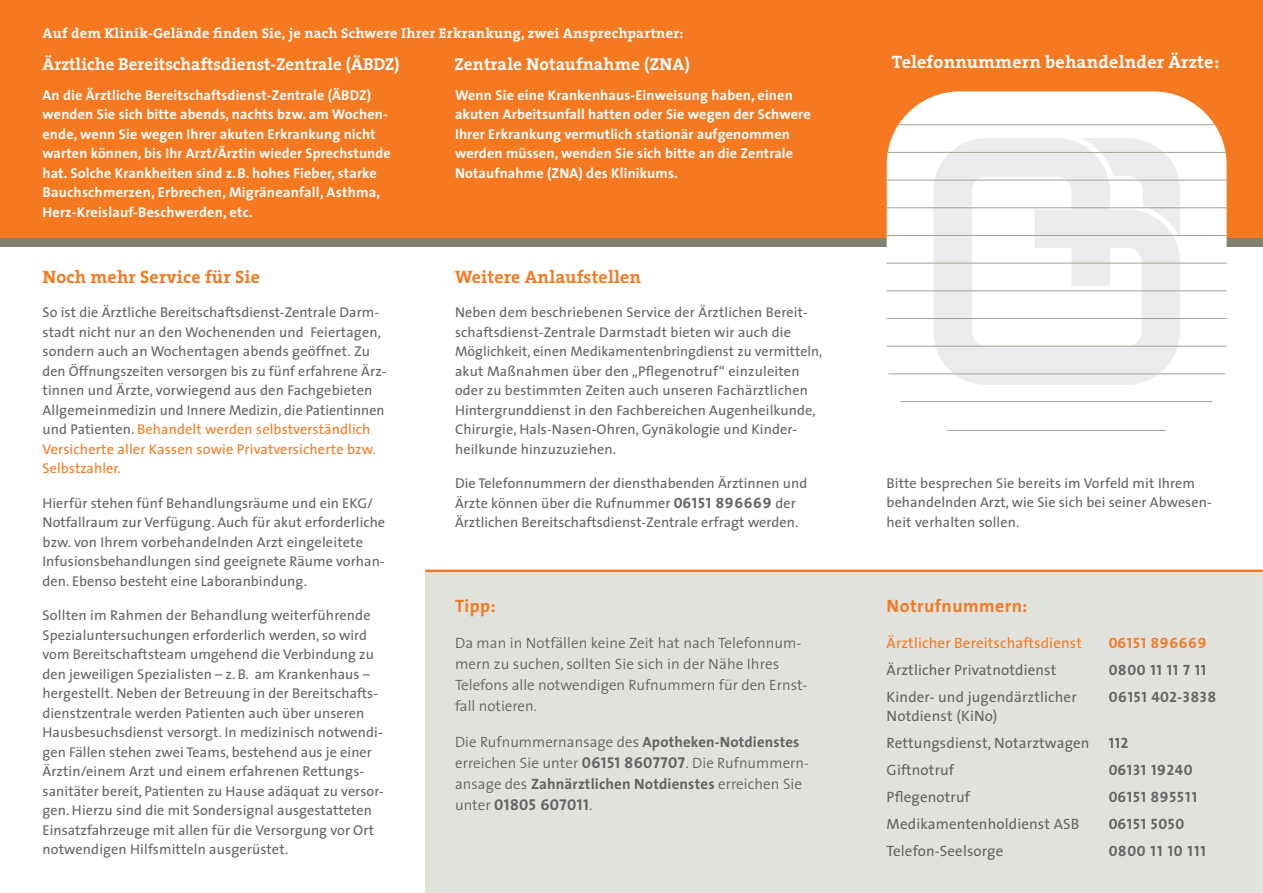
<style>
.page{position:relative;width:1263px;height:893px;background:#fff}
.page>*{position:absolute;margin:0;border:0;box-sizing:border-box;transform-origin:0 0}
.Haedline_2{font:700 18px "The Serif";letter-spacing:.01em;color:#f47921}
.Fließtext{font:700 18px "The Serif";letter-spacing:.01em;color:#fff}
.Fließtext-2{font:700 18px "The Sans";letter-spacing:.025em;color:#f47921}
.Fließtext-3{font:700 17.25px "The Serif";letter-spacing:.005em;color:#fff}
.Fließtext-4{font:15.75px "The Sans Bold Caps";letter-spacing:.025em;color:#636366}
.Fließtext-5{font:300 15px/21px "The Sans";letter-spacing:.005em;color:#636366}
.Fließtext-6{font:15px "The Sans";letter-spacing:.01em;color:#636366}
.Fließtext-7{font:15px "The Sans Bold Caps";letter-spacing:.05em;color:#636366}
.Fließtext-8{font:15px "The Sans";letter-spacing:.01em;color:#f47921}
.Fließtext-9{font:15px "The Sans Bold Caps";letter-spacing:.05em;color:#f47921}
.Fließtext-10{font:14.25px/19.5px "The Sans";letter-spacing:.005em;color:#636366}
.Fließtext-11{font:700 14.25px/19.5px "The Sans";letter-spacing:.01em;color:#fff}
.Fließtext-12{font:700 14.25px "The Serif";letter-spacing:.015em;color:#fff}
.Fließtext-13{font:14.1px/19.5px "The Sans";letter-spacing:.01em;color:#636366}
.s1{color:#f47921}
.s2{font-family:"The Sans Bold Caps";font-size:15px}
.s3{font-weight:700}
.s4{font-family:"The Sans Bold Caps";font-weight:400;font-size:15.75px}
.s5{font-size:15.75px}
.s6{font-family:"The Sans";font-weight:300;font-size:15px}
.s7{font-family:"The Sans";font-weight:300}
</style>
<div class="page">
<div style="left:0;top:0;width:1263px;height:243px;background:#f47921"></div>
<div style="left:0;top:238px;width:1263px;height:9px;background:#828070"></div>
<div style="left:425px;top:570px;width:838px;height:323px;background:#e2e2dd"></div>
<hr style="left:425px;top:570px;width:838px;height:2px;background:#f47921">
<svg style="left:887px;top:91px;width:340px;height:340px"></svg>
<svg style="left:933px;top:138px;width:247px;height:247px;fill:#ececee"></svg>
<svg style="left:1080px;top:138px;width:100px;height:101px;background:#efeff0"></svg>
<hr style="left:898px;top:124px;width:317px;height:1px;background:#a4a496">
<hr style="left:888px;top:152px;width:337px;height:1px;background:#a4a496">
<hr style="left:887px;top:180px;width:340px;height:1px;background:#a4a496">
<hr style="left:887px;top:208px;width:340px;height:1px;background:#a4a496">
<hr style="left:887px;top:235px;width:340px;height:1px;background:#a4a496">
<hr style="left:887px;top:263px;width:340px;height:1px;background:#a4a496">
<hr style="left:887px;top:291px;width:340px;height:1px;background:#a4a496">
<hr style="left:887px;top:318px;width:340px;height:1px;background:#a4a496">
<hr style="left:887px;top:346px;width:340px;height:1px;background:#a4a496">
<hr style="left:888px;top:374px;width:337px;height:1px;background:#a4a496">
<hr style="left:901px;top:401px;width:311px;height:1px;background:#a4a496">
<hr style="left:947px;top:430px;width:219px;height:1px;background:#a4a496">
<p class="Fließtext-12" style="left:43px;top:22px;width:642px">Auf dem Klinik-Gelände finden Sie, je nach Schwere Ihrer Erkrankung, zwei Ansprechpartner:</p>
<p class="Fließtext-3" style="left:43px;top:50px;width:359px">Ärztliche Bereitschaftsdienst-Zentrale (ÄBDZ)</p>
<p class="Fließtext-3" style="left:454px;top:50px;width:237px">Zentrale Notaufnahme (ZNA)</p>
<p class="Fließtext-11" style="left:43px;top:85px;width:350px">An die Ärztliche Bereitschaftsdienst-Zentrale (ÄBDZ) wenden Sie sich bitte abends, nachts bzw. am Wochen&shy;ende, wenn Sie wegen Ihrer akuten Erkrankung nicht warten können, bis Ihr Arzt/Ärztin wieder Sprechstunde hat. Solche Krankheiten sind z.B. hohes Fieber, starke Bauchschmerzen, Erbrechen, Migräneanfall, Asthma, Herz-Kreislauf-Beschwerden, etc.</p>
<p class="Fließtext-11" style="left:455px;top:85px;width:357px">Wenn Sie eine Krankenhaus-Einweisung haben, einen akuten Arbeitsunfall hatten oder Sie wegen der Schwere Ihrer Erkrankung vermutlich stationär aufgenommen werden müssen, wenden Sie sich bitte an die Zentrale Notaufnahme (ZNA) des Klinikums.</p>
<p class="Haedline_2" style="left:43px;top:262px;width:219px">Noch mehr Service für Sie</p>
<p class="Haedline_2" style="left:455px;top:262px;width:188px">Weitere Anlaufstellen</p>
<p class="Fließtext-10" style="left:43px;top:302px;width:345px">So ist die Ärztliche Bereitschaftsdienst-Zentrale Darm&shy;stadt nicht nur an den Wochenenden und Feiertagen, sondern auch an Wochentagen abends geöffnet. Zu den Öffnungszeiten versorgen bis zu fünf erfahrene Ärz&shy;tinnen und Ärzte, vorwiegend aus den Fachgebieten Allgemeinmedizin und Innere Medizin, die Patientinnen und Patienten. <span class="s1">Behandelt werden selbstverständlich Versicherte aller Kassen sowie Privatversicherte bzw.<br>Selbstzahler.</span></p>
<p class="Fließtext-10" style="left:43px;top:493px;width:344px">Hierfür stehen fünf Behandlungsräume und ein EKG/ Notfallraum zur Verfügung. Auch für akut erforderliche bzw. von Ihrem vorbehandelnden Arzt eingeleitete Infusionsbehandlungen sind geeignete Räume vorhan&shy;den. Ebenso besteht eine Laboranbindung.</p>
<p class="Fließtext-10" style="left:43px;top:605px;width:343px">Sollten im Rahmen der Behandlung weiterführende Spezialuntersuchungen erforderlich werden, so wird vom Bereitschaftsteam umgehend die Verbindung zu den jeweiligen Spezialisten – z. B. am Krankenhaus – hergestellt. Neben der Betreuung in der Bereitschafts&shy;dienstzentrale werden Patienten auch über unseren Hausbesuchsdienst versorgt. In medizinisch notwendi&shy;gen Fällen stehen zwei Teams, bestehend aus je einer Ärztin/einem Arzt und einem erfahrenen Rettungs&shy;sanitäter bereit, Patienten zu Hause adäquat zu versor&shy;gen. Hierzu sind die mit Sondersignal ausgestatteten Einsatzfahrzeuge mit allen für die Versorgung vor Ort notwendigen Hilfsmitteln ausgerüstet.</p>
<p class="Fließtext-13" style="left:455px;top:302px;width:369px">Neben dem beschriebenen Service der Ärztlichen Bereit&shy;schaftsdienst-Zentrale Darmstadt bieten wir auch die Möglichkeit, einen Medikamentenbringdienst zu vermitteln, akut Maßnahmen über den „Pflegenotruf“ einzuleiten oder zu bestimmten Zeiten auch unseren Fachärztlichen Hintergrunddienst in den Fachbereichen Augenheilkunde, Chirurgie, Hals-Nasen-Ohren, Gynäkologie und Kinder&shy;heilkunde hinzuzuziehen.</p>
<p class="Fließtext-10" style="left:455px;top:473px;width:354px">Die Telefonnummern der diensthabenden Ärztinnen und<br>Ärzte können über die Rufnummer <span class="s2">06151 896669</span> der<br>Ärztlichen Bereitschaftsdienst-Zentrale erfragt werden.</p>
<p class="Fließtext-2" style="left:455px;top:590px;width:42px">Tipp:</p>
<p class="Fließtext-5" style="left:455px;top:632px;width:354px">Da man in Notfällen keine Zeit hat nach Telefonnum&shy;mern zu suchen, sollten Sie sich in der Nähe Ihres Telefons alle notwendigen Rufnummern für den Ernst&shy;fall notieren.</p>
<p class="Fließtext-5" style="left:455px;top:731px;width:356px">Die Rufnummernansage des <span class="s3">Apotheken-Notdienstes </span>erreichen Sie unter <span class="s4">06151 8607707</span><span class="s5">.</span> Die Rufnummern&shy;ansage des <span class="s3">Zahnärztlichen Notdienstes</span> erreichen Sie</p>
<p class="Fließtext-4" style="left:455px;top:791px;width:139px"><span class="s6">unter</span> 01805 607011<span class="s7">.</span></p>
<p class="Fließtext" style="left:892px;top:47px;width:329px">Telefonnummern behandelnder Ärzte:</p>
<p class="Fließtext-10" style="left:887px;top:473px;width:327px">Bitte besprechen Sie bereits im Vorfeld mit Ihrem behandelnden Arzt, wie Sie sich bei seiner Abwesen&shy;heit verhalten sollen.</p>
<p class="Fließtext-2" style="left:887px;top:590px;width:142px">Notrufnummern:</p>
<p class="Fließtext-8" style="left:887px;top:630px;width:197px">Ärztlicher Bereitschaftsdienst</p>
<p class="Fließtext-9" style="left:1109px;top:630px;width:99px">06151 896669</p>
<p class="Fließtext-6" style="left:887px;top:657px;width:171px">Ärztlicher Privatnotdienst</p>
<p class="Fließtext-7" style="left:1109px;top:657px;width:99px">0800 11 11 7 11</p>
<p class="Fließtext-6" style="left:887px;top:684px;width:192px">Kinder- und jugendärztlicher</p>
<p class="Fließtext-7" style="left:1109px;top:684px;width:109px">06151 402-3838</p>
<p class="Fließtext-6" style="left:887px;top:703px;width:112px">Notdienst (KiNo)</p>
<p class="Fließtext-6" style="left:887px;top:730px;width:204px">Rettungsdienst, Notarztwagen</p>
<p class="Fließtext-7" style="left:1109px;top:730px;width:21px">112</p>
<p class="Fließtext-6" style="left:887px;top:757px;width:69px">Giftnotruf</p>
<p class="Fließtext-7" style="left:1109px;top:757px;width:86px">06131 19240</p>
<p class="Fließtext-6" style="left:887px;top:784px;width:85px">Pflegenotruf</p>
<p class="Fließtext-7" style="left:1109px;top:784px;width:90px">06151 895511</p>
<p class="Fließtext-6" style="left:887px;top:811px;width:194px">Medikamentenholdienst ASB</p>
<p class="Fließtext-7" style="left:1109px;top:811px;width:77px">06151 5050</p>
<p class="Fließtext-6" style="left:887px;top:838px;width:118px">Telefon-Seelsorge</p>
<p class="Fließtext-7" style="left:1109px;top:838px;width:99px">0800 11 10 111</p>
</div>
